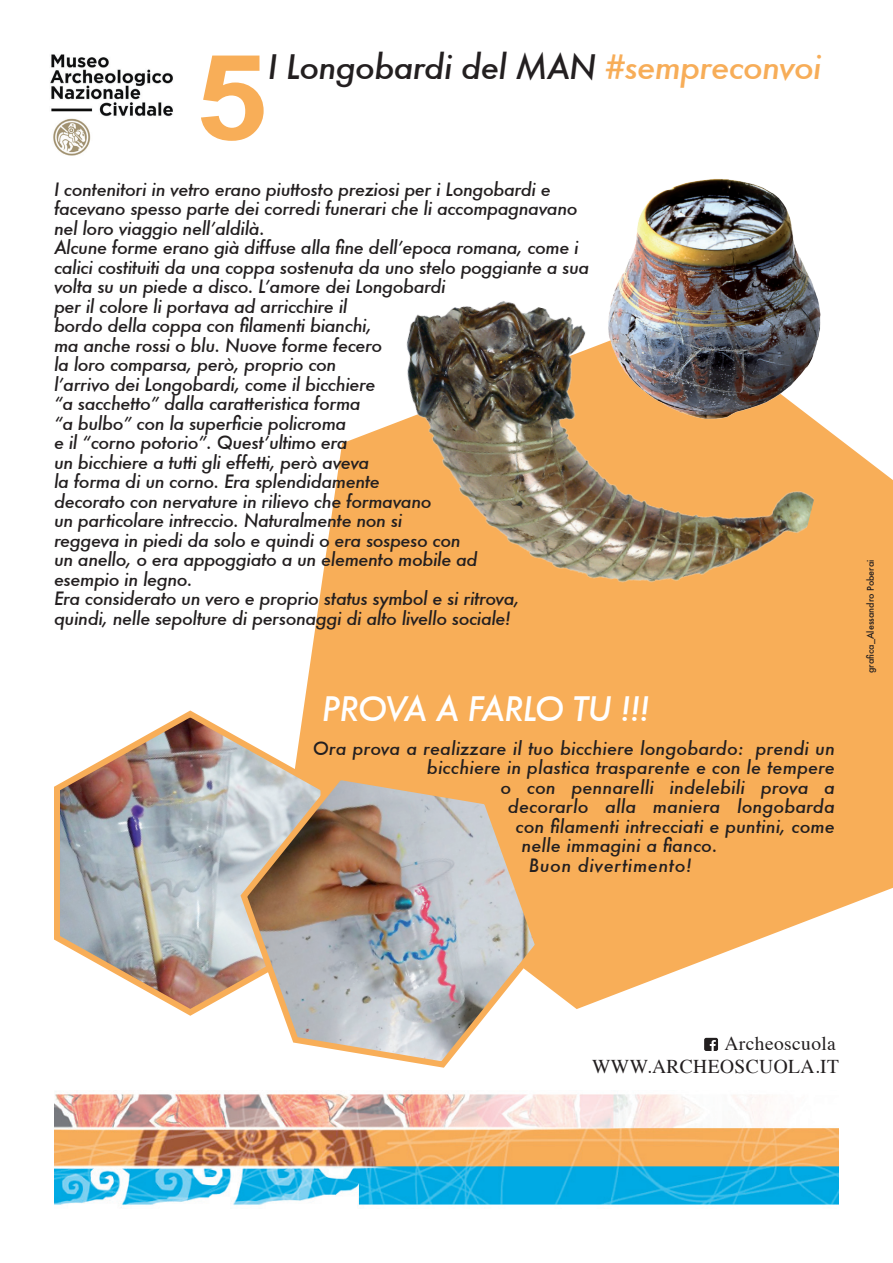
<style>
.page{position:relative;width:893px;height:1263px;background:#fff}
.page>*{position:absolute;margin:0;border:0;box-sizing:border-box;transform-origin:0 0}
.t1{font:700 118.65px "Arial";color:#f8ae58;scale:1.1 1}
.t2{font:italic 500 33px "Futura";letter-spacing:-.025em;color:#231f20}
.t3{font:italic 500 33px "Futura";letter-spacing:-.04em;color:#fff}
.t4{font:19.5px "Times";letter-spacing:.02em;color:#231f20}
.t5{font:italic 500 18px/19.5px "Futura";letter-spacing:-.025em;color:#231f20}
.t6{font:italic 500 18px "Futura";color:#231f20}
.t7{font:italic 500 18px "Futura";letter-spacing:.025em;color:#231f20}
.t8{font:500 9px "Futura";color:#231f20}
.s1{color:#f7ad58}
</style>
<div class="page">
<img style="left:50px;top:54px;width:123px;height:102px">
<img style="left:54px;top:1091px;width:785px;height:117px">
<svg style="left:303px;top:442px;width:590px;height:567px;background:#f9b970"></svg>
<img style="left:54px;top:707px;width:276px;height:309px">
<svg style="left:237px;top:770px;width:308px;height:298px;background:#c7b8ab"></svg>
<svg style="left:704px;top:1038px;width:14px;height:13px"></svg>
<img style="left:622px;top:179px;width:187px;height:96px">
<img style="left:345px;top:275px;width:498px;height:363px">
<h2 class="t2" style="left:268px;top:44px;width:555px">I Longobardi del MAN <span class="s1">#sempreconvoi</span></h2>
<h1 class="t1" style="left:195px;top:20px;width:67px">5</h1>
<p class="t5" style="left:54px;top:179px;width:537px">I contenitori in vetro erano piuttosto preziosi per i Longobardi e facevano spesso parte dei corredi funerari che li accompagnavano nel loro viaggio nell’aldilà.<br>Alcune forme erano già diffuse alla fine dell’epoca romana, come i calici costituiti da una coppa sostenuta da uno stelo poggiante a sua volta su un piede a disco. L’amore dei Longobardi<br>per il colore li portava ad arricchire il<br>bordo della coppa con filamenti bianchi,<br>ma anche rossi o blu. Nuove forme fecero<br>la loro comparsa, però, proprio con<br>l’arrivo dei Longobardi, come il bicchiere<br>“a sacchetto” dalla caratteristica forma<br>“a bulbo” con la superficie policroma<br>e il “corno potorio”. Quest’ultimo era<br>un bicchiere a tutti gli effetti, però aveva<br>la forma di un corno. Era splendidamente<br>decorato con nervature in rilievo che formavano<br>un particolare intreccio. Naturalmente non si<br>reggeva in piedi da solo e quindi o era sospeso con<br>un anello, o era appoggiato a un elemento mobile ad<br>esempio in legno.<br>Era considerato un vero e proprio status symbol e si ritrova,<br>quindi, nelle sepolture di personaggi di alto livello sociale!</p>
<h2 class="t3" style="left:322px;top:686px;width:329px">PROVA A FARLO TU !!!</h2>
<p class="t6" style="left:313px;top:736px;width:523px">Ora prova a realizzare il tuo bicchiere longobardo: prendi un</p>
<p class="t6" style="left:427px;top:755px;width:410px">bicchiere in plastica trasparente e con le tempere</p>
<p class="t6" style="left:500px;top:775px;width:336px">o con pennarelli indelebili prova a</p>
<p class="t6" style="left:508px;top:794px;width:329px">decorarlo alla maniera longobarda</p>
<p class="t6" style="left:515px;top:814px;width:321px">con filamenti intrecciati e puntini, come</p>
<p class="t6" style="left:521px;top:833px;width:198px">nelle immagini a fianco.</p>
<p class="t7" style="left:529px;top:853px;width:164px">Buon divertimento!</p>
<p class="t8" style="left:864px;top:673px;width:115px;rotate:-90deg">grafica_Alessandro Poberai</p>
<p class="t4" style="left:724px;top:1025px;width:113px">Archeoscuola</p>
<p class="t4" style="left:592px;top:1048px;width:248px">WWW.ARCHEOSCUOLA.IT</p>
</div>
